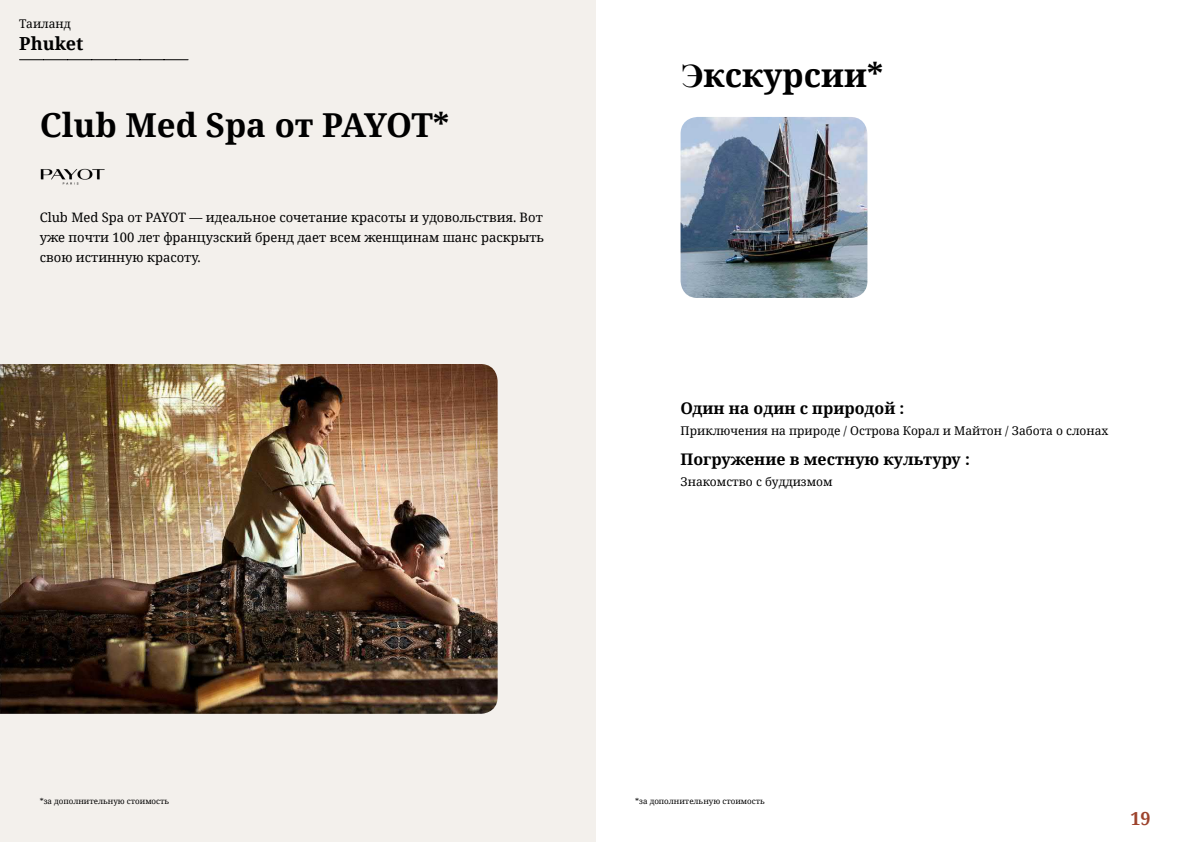
<style>
.page{position:relative;width:1191px;height:842px;background:#fff}
.page>*{position:absolute;margin:0;border:0;box-sizing:border-box;transform-origin:0 0}
.t1{font:700 33px "Noto Serif";color:#000}
.t2{font:700 18px "Noto Serif";color:#000}
.t3{font:700 18px "Noto Serif";color:#9d432c}
.t4{font:700 16px "Noto Serif";color:#000}
.t5{font:13px/20px "Noto Serif";color:#000;text-align:justify}
.t6{font:12px "Noto Serif";color:#000}
.t7{font:8px "Noto Serif";color:#000}
.s1{font-family:"Times"}
</style>
<div class="page">
<div style="left:0;top:0;width:595px;height:842px;background:#f3f0ec"></div>
<img style="left:0;top:364px;width:497px;height:350px">
<img style="left:680px;top:117px;width:187px;height:181px">
<svg style="left:20px;top:59px;width:168px;height:1px"></svg>
<img style="left:40px;top:168px;width:65px;height:17px">
<p class="t6" style="left:19px;top:16px;width:53px">Таиланд</p>
<h2 class="t2" style="left:19px;top:31px;width:66px">Phuket</h2>
<h1 class="t1" style="left:40px;top:102px;width:411px">Club Med Spa от PAYOT*</h1>
<p class="t5" style="left:40px;top:207px;width:506px">Club Med Spa от PAYOT — идеальное сочетание красоты и удовольствия. Вот уже почти 100 лет французский бренд дает всем женщинам шанс раскрыть свою истинную красоту.</p>
<h1 class="t1" style="left:681px;top:51px;width:204px"><span class="s1">Э</span>кскурсии*</h1>
<p class="t4" style="left:680px;top:397px;width:225px">Один на один с природой :</p>
<p class="t6" style="left:680px;top:422px;width:429px">Приключения на природе / Острова Корал и Майтон / Забота о слонах</p>
<p class="t4" style="left:680px;top:448px;width:291px">Погружение в местную культуру :</p>
<p class="t6" style="left:680px;top:473px;width:154px">Знакомство с буддизмом</p>
<p class="t7" style="left:40px;top:796px;width:131px">*за дополнительную стоимость</p>
<p class="t7" style="left:635px;top:796px;width:131px">*за дополнительную стоимость</p>
<h2 class="t3" style="left:1130px;top:806px;width:22px">19</h2>
</div>
